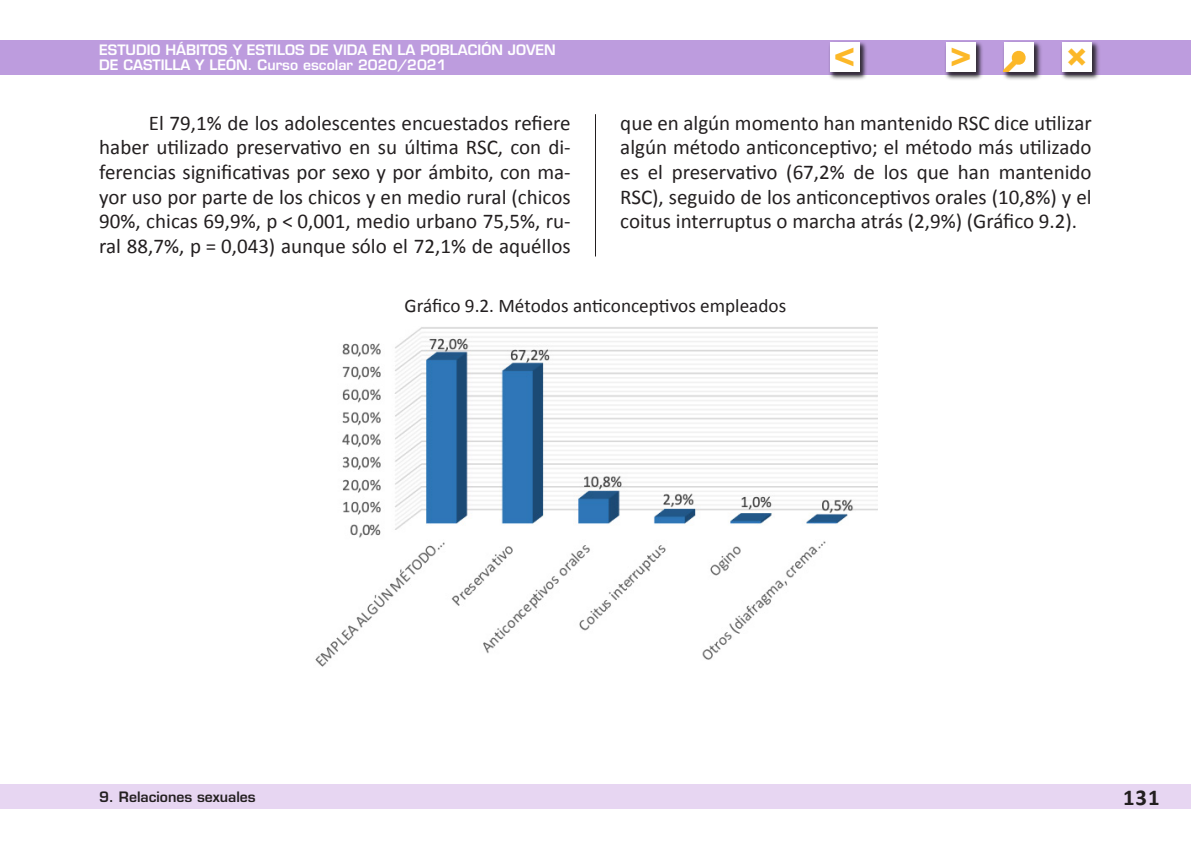
<style>
.page{position:relative;width:1191px;height:844px;background:#fff}
.page>*{position:absolute;margin:0;border:0;box-sizing:border-box;transform-origin:0 0}
.t1{font:35.7px "Eurostile LT Std Bold Ex 2";color:#fcb828}
.t2{font:700 22.75px "Calibri";color:#231f20}
.TextoN{font:21px/24.5px "Calibri";color:#231f20;text-align:justify}
.TituloGrafico{font:19.25px "Calibri";color:#231f20}
.t3{font:600 14px/15.4px "Eurostile LT Std";color:#fff}
.t4{font:600 14px "Eurostile LT Std";color:#231f20}
.s1{font-size:30.97px;color:#13bab3}
</style>
<div class="page">
<div style="left:0;top:784px;width:1191px;height:25px;background:#e7d6f2"></div>
<div style="left:0;top:40px;width:1191px;height:34px;background:#bd9cde"></div>
<div style="left:827px;top:40px;width:41px;height:41px;background:#231f20;opacity:.75"></div>
<div style="left:829px;top:42px;width:30px;height:30px;background:#fff"></div>
<div style="left:944px;top:40px;width:40px;height:41px;background:#231f20;opacity:.75"></div>
<div style="left:945px;top:42px;width:30px;height:30px;background:#fff"></div>
<div style="left:1060px;top:40px;width:40px;height:41px;background:#231f20;opacity:.75"></div>
<div style="left:1062px;top:42px;width:29px;height:30px;background:#fff"></div>
<div style="left:1002px;top:40px;width:40px;height:41px;background:#231f20;opacity:.75"></div>
<div style="left:1004px;top:42px;width:29px;height:30px;background:#fff"></div>
<hr style="left:595px;top:114px;width:1px;height:142px;background:#231f20">
<img style="left:315px;top:327px;width:562px;height:340px">
<svg style="left:1002px;top:48px;width:26px;height:27px"></svg>
<p class="t3" style="left:99px;top:42px;width:458px">ESTUDIO HÁBITOS Y ESTILOS DE VIDA EN LA POBLACIÓN JOVEN<br>DE CASTILLA Y LEÓN. Curso escolar 2020/2021</p>
<h1 class="t1" style="left:834px;top:28px;width:23px">&lt;</h1>
<h1 class="t1" style="left:950px;top:28px;width:23px">&gt;</h1>
<h1 class="t1" style="left:1066px;top:28px;width:23px">×<span class="s1">i</span></h1>
<p class="TextoN" style="left:99px;top:110px;width:473px;text-indent:50px">El 79,1% de los adolescentes encuestados refiere haber utilizado preservativo en su última RSC, con di&shy;ferencias significativas por sexo y por ámbito, con ma&shy;yor uso por parte de los chicos y en medio rural (chicos 90%, chicas 69,9%, p &lt; 0,001, medio urbano 75,5%, ru&shy;ral 88,7%, p = 0,043) aunque sólo el 72,1% de aquéllos</p>
<p class="TextoN" style="left:620px;top:110px;width:473px">que en algún momento han mantenido RSC dice utilizar algún método anticonceptivo; el método más utilizado es el preservativo (67,2% de los que han mantenido RSC), seguido de los anticonceptivos orales (10,8%) y el coitus interruptus o marcha atrás (2,9%) (Gráfico 9.2).</p>
<p class="TituloGrafico" style="left:405px;top:294px;width:383px">Gráfico 9.2. Métodos anticonceptivos empleados</p>
<p class="t4" style="left:99px;top:788px;width:158px">9. Relaciones sexuales</p>
<p class="t2" style="left:1123px;top:783px;width:38px">131</p>
</div>
